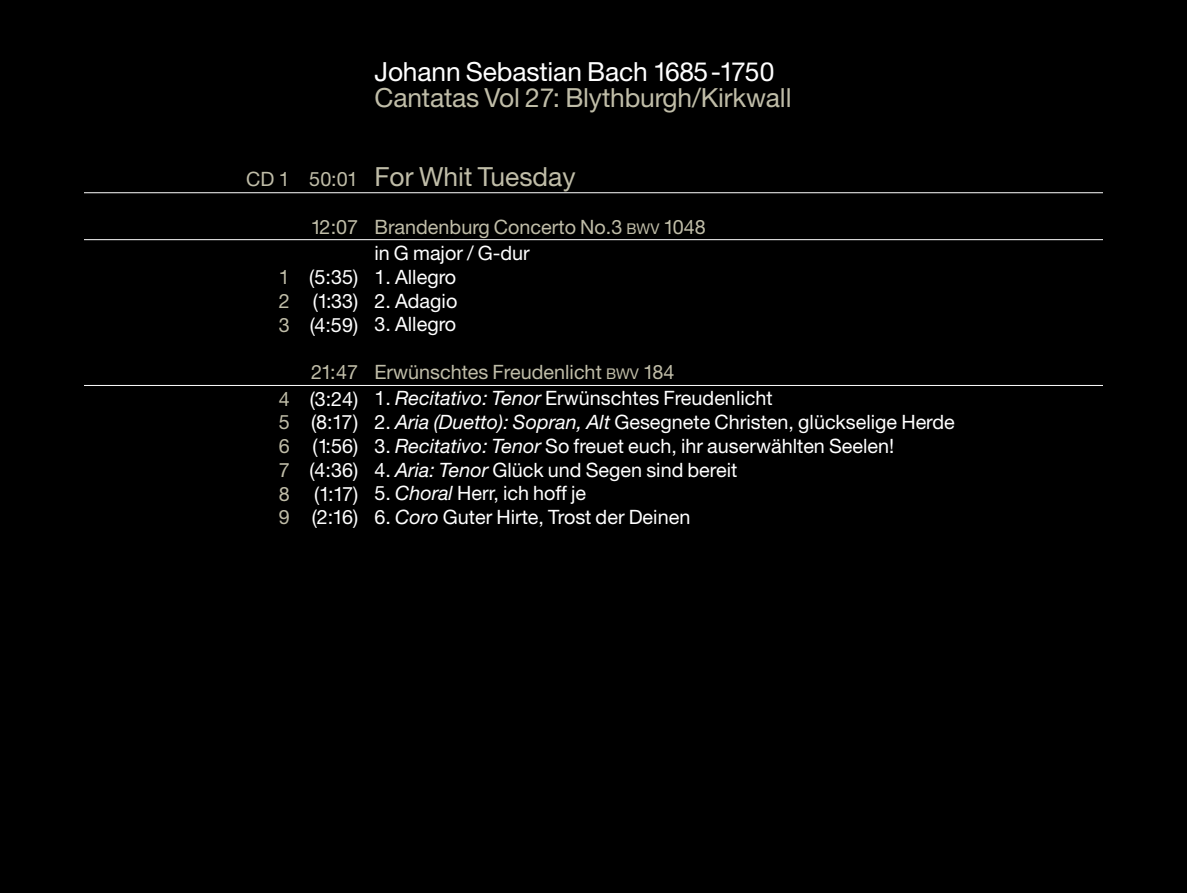
<style>
.page{position:relative;width:1187px;height:893px;background:#fff}
.page>*{position:absolute;margin:0;border:0;box-sizing:border-box;transform-origin:0 0}
.t1{font:26.4px "Helvetica Neue";letter-spacing:-.005em;color:#c0bda8}
.t2{font:26.4px "Helvetica Neue";letter-spacing:-.005em;color:#fff}
.t3{font:19.8px/23.7px "Helvetica Neue";color:#fff;text-align:justify}
.t4{font:19.8px/23.7px "Helvetica Neue";color:#c0bda8;text-align:justify}
.s1{font-size:14.85px}
.s2{color:#fff}
.s3{font-style:italic}
</style>
<div class="page">
<div style="left:0;top:0;width:1186px;height:893px;background:#000"></div>
<svg style="left:84px;top:192px;width:1018px;height:194px"></svg>
<h1 class="t2" style="left:374px;top:56px;width:401px">Johann Sebastian Bach 1685-1750</h1>
<h1 class="t1" style="left:374px;top:82px;width:418px">Cantatas Vol 27: Blythburgh/Kirkwall</h1>
<p class="t4" style="left:246px;top:167px;width:45px">CD 1</p>
<p class="t4" style="left:279px;top:265px;width:13px">1<br>2<br>3</p>
<p class="t4" style="left:279px;top:386px;width:13px">4<br>5<br>6<br>7<br>8<br>9</p>
<p class="t4" style="left:309px;top:167px;width:50px">50:01</p>
<p class="t4" style="left:311px;top:215px;width:49px">12:07</p>
<p class="t3" style="left:309px;top:265px;width:50px">(5:35) (1:33) (4:59)</p>
<p class="t4" style="left:311px;top:360px;width:48px">21:47</p>
<p class="t3" style="left:309px;top:386px;width:50px">(3:24) (8:17) (1:56) (4:36) (1:17) (2:16)</p>
<h1 class="t1" style="left:374px;top:161px;width:203px">For Whit Tuesday</h1>
<p class="t4" style="left:374px;top:213px;width:333px;line-height:26.4px">Brandenburg Concerto No.3 <span class="s1">BWV</span> 1048 <span class="s2">in G major / G-dur</span></p>
<p class="t3" style="left:374px;top:265px;width:83px">1. Allegro</p>
<p class="t3" style="left:374px;top:288px;width:84px">2. Adagio</p>
<p class="t3" style="left:374px;top:312px;width:83px">3. Allegro</p>
<p class="t4" style="left:374px;top:360px;width:301px">Erwünschtes Freudenlicht <span class="s1">BWV</span> 184</p>
<p class="t3" style="left:374px;top:386px;width:399px">1. <span class="s3">Recitativo: Tenor</span> Erwünschtes Freudenlicht</p>
<p class="t3" style="left:374px;top:410px;width:582px">2. <span class="s3">Aria (Duetto): Sopran, Alt</span> Gesegnete Christen, glückselige Herde</p>
<p class="t3" style="left:374px;top:434px;width:521px">3. <span class="s3">Recitativo: Tenor</span> So freuet euch, ihr auserwählten Seelen!</p>
<p class="t3" style="left:374px;top:457px;width:364px">4. <span class="s3">Aria: Tenor</span> Glück und Segen sind bereit</p>
<p class="t3" style="left:374px;top:481px;width:213px">5. <span class="s3">Choral</span> Herr, ich hoff je</p>
<p class="t3" style="left:374px;top:505px;width:317px">6. <span class="s3">Coro</span> Guter Hirte, Trost der Deinen</p>
</div>
